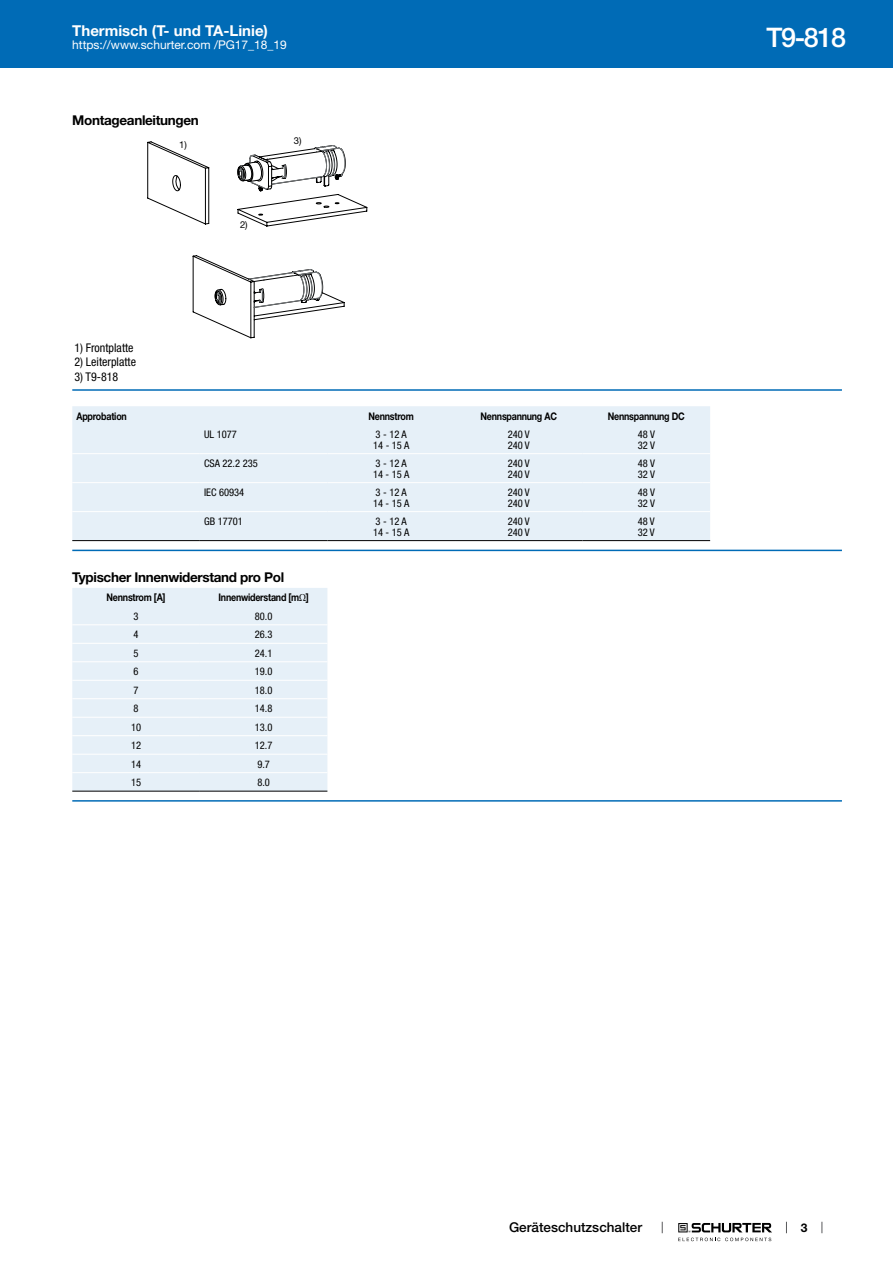
<style>
.page{position:relative;width:893px;height:1263px;background:#fff}
.page>*{position:absolute;margin:0;border:0;box-sizing:border-box;transform-origin:0 0}
.t1{font:500 27px "Helvetica Neue LT";color:#fff}
.t2{font:700 15px "Helvetica Neue LT";color:#fff}
.t3{font:700 13.5px "Helvetica Neue LT";letter-spacing:-.025em;color:#000}
.t4{font:500 13.5px "Helvetica Neue LT";color:#000}
.t5{font:12px "Helvetica Neue LT";color:#fff}
.t6{font:condensed 12px "Helvetica Neue LT";color:#000}
.t7{font:700 12px "Helvetica Neue LT";color:#000}
.t8{font:condensed 10.5px/10.5px "Helvetica Neue LT";color:#000}
.t9{font:700 10.5px "Helvetica Neue LT";letter-spacing:-.025em;color:#000;scale:.85 1}
.t10{font:9.45px "Helvetica Neue LT";color:#000}
.s1{font-family:"Arial Unicode MS";font-weight:400}
</style>
<div class="page">
<svg style="left:678px;top:1223px;width:94px;height:18px"></svg>
<div style="left:0;top:0;width:893px;height:68px;background:#006bb6"></div>
<svg style="left:192px;top:255px;width:153px;height:83px"></svg>
<svg style="left:147px;top:141px;width:220px;height:86px"></svg>
<hr style="left:72px;top:389px;width:770px;height:2px;background:#006bb6">
<div style="left:72px;top:406px;width:638px;height:134px;background:#e6f0f8"></div>
<hr style="left:72px;top:453px;width:128px;height:1px;background:#fff">
<hr style="left:200px;top:453px;width:127px;height:1px;background:#fff">
<hr style="left:327px;top:453px;width:128px;height:1px;background:#fff">
<hr style="left:455px;top:453px;width:128px;height:1px;background:#fff">
<hr style="left:583px;top:453px;width:127px;height:1px;background:#fff">
<hr style="left:72px;top:482px;width:128px;height:1px;background:#fff">
<hr style="left:200px;top:482px;width:127px;height:1px;background:#fff">
<hr style="left:327px;top:482px;width:128px;height:1px;background:#fff">
<hr style="left:455px;top:482px;width:128px;height:1px;background:#fff">
<hr style="left:583px;top:482px;width:127px;height:1px;background:#fff">
<hr style="left:72px;top:511px;width:128px;height:1px;background:#fff">
<hr style="left:200px;top:511px;width:127px;height:1px;background:#fff">
<hr style="left:327px;top:511px;width:128px;height:1px;background:#fff">
<hr style="left:455px;top:511px;width:128px;height:1px;background:#fff">
<hr style="left:583px;top:511px;width:127px;height:1px;background:#fff">
<hr style="left:72px;top:540px;width:128px;height:1px;background:#000">
<hr style="left:200px;top:540px;width:127px;height:1px;background:#000">
<hr style="left:327px;top:540px;width:128px;height:1px;background:#000">
<hr style="left:455px;top:540px;width:128px;height:1px;background:#000">
<hr style="left:583px;top:540px;width:127px;height:1px;background:#000">
<hr style="left:72px;top:550px;width:770px;height:1px;background:#006bb6">
<div style="left:72px;top:588px;width:255px;height:203px;background:#e6f0f8"></div>
<hr style="left:72px;top:624px;width:128px;height:1px;background:#fff">
<hr style="left:200px;top:624px;width:127px;height:1px;background:#fff">
<hr style="left:72px;top:643px;width:128px;height:1px;background:#fff">
<hr style="left:200px;top:643px;width:127px;height:1px;background:#fff">
<hr style="left:72px;top:661px;width:128px;height:1px;background:#fff">
<hr style="left:200px;top:661px;width:127px;height:1px;background:#fff">
<hr style="left:72px;top:680px;width:128px;height:1px;background:#fff">
<hr style="left:200px;top:680px;width:127px;height:1px;background:#fff">
<hr style="left:72px;top:698px;width:128px;height:1px;background:#fff">
<hr style="left:200px;top:698px;width:127px;height:1px;background:#fff">
<hr style="left:72px;top:717px;width:128px;height:1px;background:#fff">
<hr style="left:200px;top:717px;width:127px;height:1px;background:#fff">
<hr style="left:72px;top:735px;width:128px;height:1px;background:#fff">
<hr style="left:200px;top:735px;width:127px;height:1px;background:#fff">
<hr style="left:72px;top:754px;width:128px;height:1px;background:#fff">
<hr style="left:200px;top:754px;width:127px;height:1px;background:#fff">
<hr style="left:72px;top:772px;width:128px;height:1px;background:#fff">
<hr style="left:200px;top:772px;width:127px;height:1px;background:#fff">
<hr style="left:72px;top:791px;width:128px;height:1px;background:#000">
<hr style="left:200px;top:791px;width:127px;height:1px;background:#000">
<hr style="left:72px;top:800px;width:770px;height:2px;background:#006bb6">
<h2 class="t2" style="left:72px;top:21px;width:197px">Thermisch (T- und TA-Linie)</h2>
<p class="t5" style="left:72px;top:38px;width:216px">https://www.schurter.com /PG17_18_19</p>
<p class="t3" style="left:72px;top:112px;width:128px">Montageanleitungen</p>
<p class="t10" style="left:179px;top:139px;width:9px">1)</p>
<p class="t10" style="left:240px;top:219px;width:9px">2)</p>
<p class="t10" style="left:294px;top:135px;width:9px">3)</p>
<p class="t6" style="left:74px;top:341px;width:61px">1) Frontplatte</p>
<p class="t6" style="left:74px;top:355px;width:63px">2) Leiterplatte</p>
<p class="t6" style="left:74px;top:369px;width:45px">3) T9-818</p>
<p class="t9" style="left:77px;top:409px;width:61px">Approbation</p>
<p class="t9" style="left:369px;top:409px;width:55px">Nennstrom</p>
<p class="t9" style="left:481px;top:409px;width:91px">Nennspannung AC</p>
<p class="t9" style="left:608px;top:409px;width:92px">Nennspannung DC</p>
<p class="t8" style="left:204px;top:429px;width:34px">UL 1077</p>
<p class="t8" style="left:373px;top:429px;width:38px">3 - 12 A<br>14 - 15 A</p>
<p class="t8" style="left:508px;top:429px;width:24px">240 V<br>240 V</p>
<p class="t8" style="left:638px;top:429px;width:19px">48 V<br>32 V</p>
<p class="t8" style="left:204px;top:458px;width:55px">CSA 22.2 235</p>
<p class="t8" style="left:373px;top:458px;width:38px">3 - 12 A<br>14 - 15 A</p>
<p class="t8" style="left:508px;top:458px;width:24px">240 V<br>240 V</p>
<p class="t8" style="left:638px;top:458px;width:19px">48 V<br>32 V</p>
<p class="t8" style="left:204px;top:487px;width:42px">IEC 60934</p>
<p class="t8" style="left:373px;top:487px;width:38px">3 - 12 A<br>14 - 15 A</p>
<p class="t8" style="left:508px;top:487px;width:24px">240 V<br>240 V</p>
<p class="t8" style="left:638px;top:487px;width:19px">48 V<br>32 V</p>
<p class="t8" style="left:204px;top:516px;width:40px">GB 17701</p>
<p class="t8" style="left:373px;top:516px;width:38px">3 - 12 A<br>14 - 15 A</p>
<p class="t8" style="left:508px;top:516px;width:24px">240 V<br>240 V</p>
<p class="t8" style="left:638px;top:516px;width:19px">48 V<br>32 V</p>
<p class="t3" style="left:72px;top:569px;width:213px">Typischer Innenwiderstand pro Pol</p>
<p class="t9" style="left:107px;top:591px;width:71px">Nennstrom [A]</p>
<p class="t9" style="left:219px;top:591px;width:108px">Innenwiderstand [m<span class="s1">Ω</span>]</p>
<p class="t8" style="left:134px;top:611px;width:7px">3</p>
<p class="t8" style="left:255px;top:611px;width:19px">80.0</p>
<p class="t8" style="left:134px;top:629px;width:7px">4</p>
<p class="t8" style="left:255px;top:629px;width:19px">26.3</p>
<p class="t8" style="left:134px;top:648px;width:7px">5</p>
<p class="t8" style="left:255px;top:648px;width:19px">24.1</p>
<p class="t8" style="left:134px;top:666px;width:7px">6</p>
<p class="t8" style="left:255px;top:666px;width:19px">19.0</p>
<p class="t8" style="left:134px;top:685px;width:7px">7</p>
<p class="t8" style="left:255px;top:685px;width:19px">18.0</p>
<p class="t8" style="left:134px;top:703px;width:7px">8</p>
<p class="t8" style="left:255px;top:703px;width:19px">14.8</p>
<p class="t8" style="left:131px;top:721px;width:12px">10</p>
<p class="t8" style="left:255px;top:721px;width:19px">13.0</p>
<p class="t8" style="left:131px;top:740px;width:12px">12</p>
<p class="t8" style="left:255px;top:740px;width:19px">12.7</p>
<p class="t8" style="left:131px;top:758px;width:12px">14</p>
<p class="t8" style="left:257px;top:758px;width:14px">9.7</p>
<p class="t8" style="left:131px;top:777px;width:12px">15</p>
<p class="t8" style="left:257px;top:777px;width:14px">8.0</p>
<h1 class="t1" style="left:766px;top:21px;width:81px">T9-818</h1>
<p class="t4" style="left:509px;top:1219px;width:135px">Geräteschutzschalter</p>
<p class="t7" style="left:801px;top:1220px;width:8px">3</p>
</div>
